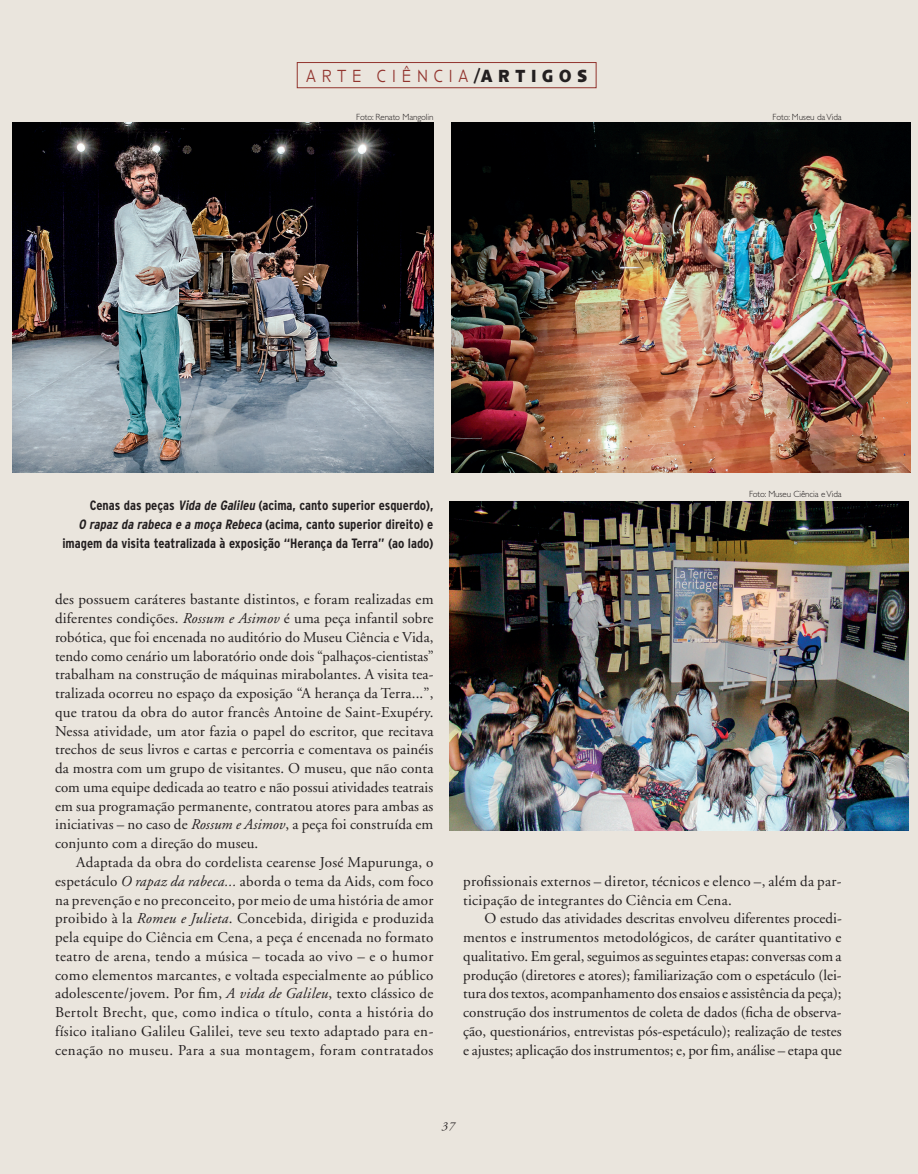
<style>
.page{position:relative;width:918px;height:1174px;background:#fff}
.page>*{position:absolute;margin:0;border:0;box-sizing:border-box;transform-origin:0 0}
.t1{font:300 18px "Anisette Petite";letter-spacing:.38em;color:#92342e;scale:.85 1}
.t2{font:15px/18.8px "Adobe Garamond";letter-spacing:.02em;color:#231f20;text-align:justify}
.t3{font:700 condensed 13.5px/18.8px "Interstate";color:#231f20;text-align:right}
.t4{font:italic 12px "Adobe Garamond";color:#231f20}
.t5{font:300 9px "Gill Sans";letter-spacing:-.015em;color:#231f20}
.s1{font-weight:700;color:#231f20}
.s2{font-style:italic}
</style>
<div class="page">
<div style="left:0;top:0;width:13px;height:1173px;background:#eae5dd"></div>
<div style="left:10px;top:0;width:908px;height:1173px;background:#eae5dd"></div>
<div style="left:297px;top:62px;width:299px;height:26px;border:1px solid #92342e"></div>
<img style="left:451px;top:122px;width:459px;height:351px">
<img style="left:450px;top:501px;width:459px;height:329px">
<img style="left:13px;top:122px;width:420px;height:351px">
<p class="t1" style="left:306px;top:66px;width:332px">ARTE CIÊNCIA<span class="s1">/ARTIGOS</span></p>
<p class="t5" style="left:356px;top:111px;width:79px">Foto: Renato Mangolin</p>
<p class="t3" style="left:62px;top:496px;width:373px">Cenas das peças <span class="s2">Vida de Galileu</span> (acima, canto superior esquerdo),<br><span class="s2">O rapaz da rabeca e a moça Rebeca</span> (acima, canto superior direito) e imagem da visita teatralizada à exposição “Herança da Terra” (ao lado)</p>
<p class="t5" style="left:773px;top:111px;width:71px">Foto: Museu da Vida</p>
<p class="t5" style="left:749px;top:489px;width:94px">Foto: Museu Ciência e Vida</p>
<p class="t2" style="left:55px;top:590px;width:380px">des possuem caráteres bastante distintos, e foram realizadas em diferentes condições. <span class="s2">Rossum e Asimov</span> é uma peça infantil sobre robótica, que foi encenada no auditório do Museu Ciência e Vida, tendo como cenário um laboratório onde dois “palhaços-cientistas” trabalham na construção de máquinas mirabolantes. A visita tea&shy;tralizada ocorreu no espaço da exposição “A herança da Terra...”, que tratou da obra do autor francês Antoine de Saint-Exupéry.<br>Nessa atividade, um ator fazia o papel do escritor, que recitava trechos de seus livros e cartas e percorria e comentava os painéis da mostra com um grupo de visitantes. O museu, que não conta com uma equipe dedicada ao teatro e não possui atividades teatrais em sua programação permanente, contratou atores para ambas as iniciativas – no caso de <span class="s2">Rossum e Asimov</span>, a peça foi construída em conjunto com a direção do museu.</p>
<p class="t2" style="left:55px;top:853px;width:380px;text-indent:21px">Adaptada da obra do cordelista cearense José Mapurunga, o espetáculo <span class="s2">O rapaz da rabeca...</span> aborda o tema da Aids, com foco na prevenção e no preconceito, por meio de uma história de amor proibido à la <span class="s2">Romeu e Julieta</span>. Concebida, dirigida e produzida pela equipe do Ciência em Cena, a peça é encenada no formato teatro de arena, tendo a música – tocada ao vivo – e o humor como elementos marcantes, e voltada especialmente ao público adolescente/jovem. Por fim, <span class="s2">A vida de Galileu</span>, texto clássico de Bertolt Brecht, que, como indica o título, conta a história do físico italiano Galileu Galilei, teve seu texto adaptado para en&shy;cenação no museu. Para a sua montagem, foram contratados</p>
<p class="t2" style="left:463px;top:871px;width:380px">profissionais externos – diretor, técnicos e elenco –, além da par&shy;ticipação de integrantes do Ciência em Cena.</p>
<p class="t2" style="left:463px;top:909px;width:380px;text-indent:21px">O estudo das atividades descritas envolveu diferentes procedi&shy;mentos e instrumentos metodológicos, de caráter quantitativo e qualitativo. Em geral, seguimos as seguintes etapas: conversas com a produção (diretores e atores); familiarização com o espetáculo (lei&shy;tura dos textos, acompanhamento dos ensaios e assistência da peça); construção dos instrumentos de coleta de dados (ficha de observa&shy;ção, questionários, entrevistas pós-espetáculo); realização de testes e ajustes; aplicação dos instrumentos; e, por fim, análise – etapa que</p>
<p class="t4" style="left:442px;top:1119px;width:15px">37</p>
</div>
